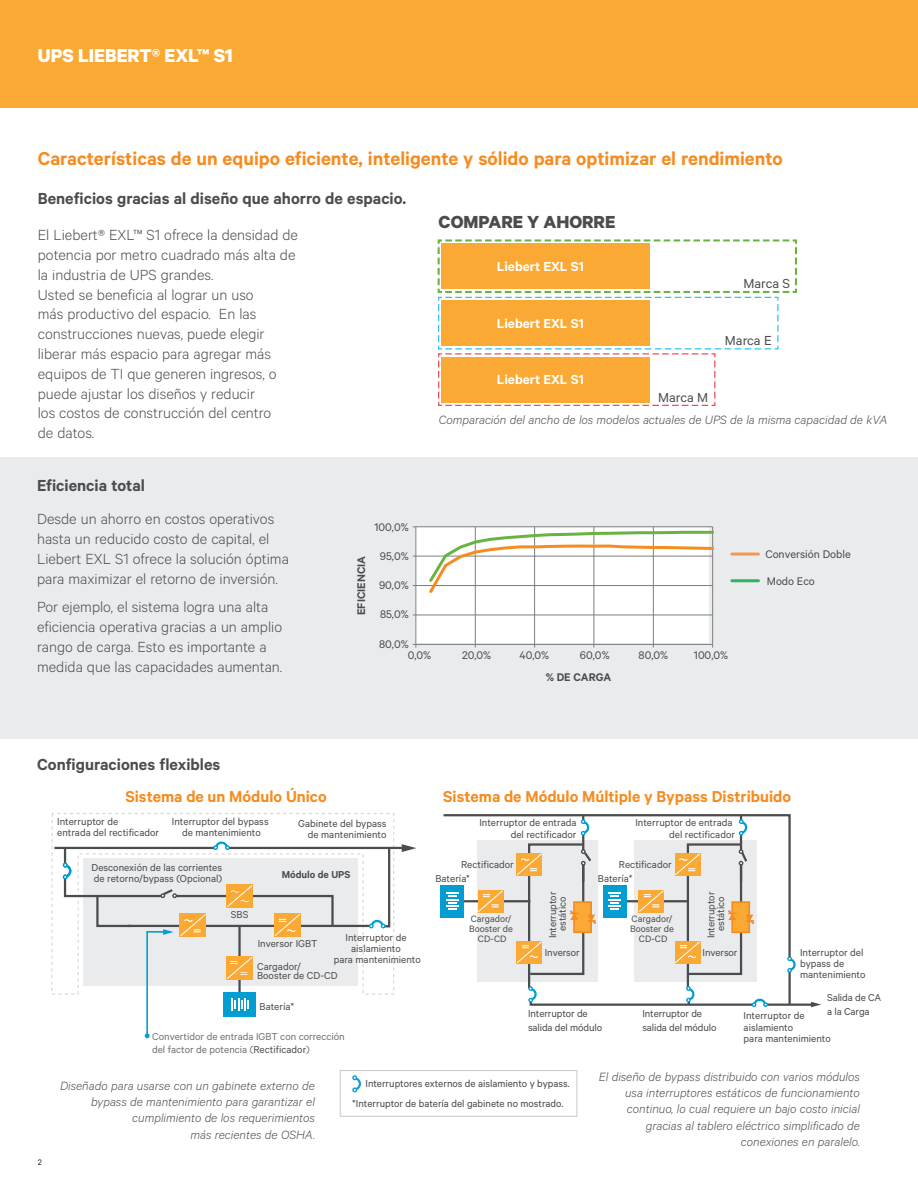
<style>
.page{position:relative;width:918px;height:1188px;background:#fff}
.page>*{position:absolute;margin:0;border:0;box-sizing:border-box;transform-origin:0 0}
.Vertiv_Orange_Main_H{font:600 21px "Calibre";color:#f68b1f}
.t1{font:700 21px "Calibre";color:#fff}
.t2{font:700 19.65px "Calibre";color:#4b4c4d}
.Vertiv_Heading{font:600 18px "Calibre";color:#4b4c4d}
.t3{font:600 17.7px "Calibre";color:#f68b1f}
.Vertiv_Body_Text{font:300 16.5px/19.8px "Calibre";color:#4b4c4d}
.t4{font:600 14.7px "Calibre";color:#fff}
.t5{font:14.7px "Calibre";color:#4b4c4d}
.Vertiv_Caption{font:italic 300 13.5px/16.2px "Calibre";color:#4b4c4d;text-align:right}
.t6{font:12.45px/26.7px "Calibre";color:#4b4c4d}
.t7{font:600 12.45px "Calibre";color:#4b4c4d}
.t8{font:11.25px/11.2px "Calibre";color:#4b4c4d}
.t9{font:11.25px/20.2px "Calibre";color:#45484c}
.t10{font:11.25px/13.5px "Calibre";color:#717275}
.t11{font:600 11.25px "Calibre";color:#4b4c4d}
.t12{font:10.5px/9.8px "Calibre";color:#4b4c4d;text-align:center}
.Page_Number_Left{font:9px "Calibre";color:#231f20}
.s1{color:#4b4c4d}
</style>
<div class="page">
<div style="left:0;top:0;width:918px;height:108px;background:#faaa34"></div>
<div style="left:0;top:458px;width:918px;height:281px;background:#eaebec"></div>
<div style="left:416px;top:527px;width:293px;height:116px;background:#fff"></div>
<svg style="left:437px;top:239px;width:360px;height:167px"></svg>
<div style="left:441px;top:243px;width:209px;height:46px;background:#faaa34"></div>
<div style="left:441px;top:300px;width:209px;height:46px;background:#faaa34"></div>
<div style="left:441px;top:357px;width:209px;height:45px;background:#faaa34"></div>
<hr style="left:416px;top:526px;width:297px;height:1px;background:#7b7e7f">
<hr style="left:416px;top:556px;width:297px;height:1px;background:#7b7e7f">
<hr style="left:416px;top:585px;width:297px;height:1px;background:#7b7e7f">
<hr style="left:416px;top:614px;width:297px;height:1px;background:#7b7e7f">
<hr style="left:712px;top:527px;width:1px;height:117px;background:#7b7e7f">
<hr style="left:653px;top:527px;width:1px;height:117px;background:#7b7e7f">
<hr style="left:593px;top:527px;width:1px;height:117px;background:#7b7e7f">
<hr style="left:534px;top:527px;width:1px;height:117px;background:#7b7e7f">
<hr style="left:475px;top:527px;width:1px;height:117px;background:#7b7e7f">
<hr style="left:415px;top:527px;width:1px;height:117px;background:#7b7e7f">
<hr style="left:416px;top:644px;width:297px;height:1px;background:#7b7e7f">
<svg style="left:427px;top:529px;width:287px;height:67px"></svg>
<hr style="left:732px;top:553px;width:26px;height:3px;background:#f79650">
<hr style="left:732px;top:579px;width:26px;height:3px;background:#2db460">
<hr style="left:788px;top:970px;width:3px;height:35px;background:#4b4c4d">
<div style="left:477px;top:840px;width:120px;height:142px;background:#eaebec"></div>
<hr style="left:528px;top:863px;width:2px;height:125px;background:#4b4c4d">
<hr style="left:766px;top:1004px;width:47px;height:2px;background:#4b4c4d">
<svg style="left:811px;top:1002px;width:10px;height:5px"></svg>
<div style="left:634px;top:840px;width:122px;height:142px;background:#eaebec"></div>
<hr style="left:687px;top:863px;width:2px;height:125px;background:#4b4c4d">
<svg style="left:441px;top:814px;width:350px;height:147px"></svg>
<hr style="left:613px;top:900px;width:75px;height:2px;background:#4b4c4d">
<svg style="left:787px;top:956px;width:9px;height:17px"></svg>
<svg style="left:528px;top:986px;width:240px;height:21px"></svg>
<div style="left:440px;top:885px;width:24px;height:32px;background:#029ed2"></div>
<svg style="left:446px;top:893px;width:12px;height:17px"></svg>
<div style="left:603px;top:885px;width:24px;height:32px;background:#029ed2"></div>
<svg style="left:609px;top:893px;width:12px;height:17px"></svg>
<svg style="left:516px;top:815px;width:82px;height:161px"></svg>
<svg style="left:477px;top:890px;width:27px;height:23px"></svg>
<svg style="left:674px;top:815px;width:82px;height:161px"></svg>
<svg style="left:638px;top:890px;width:27px;height:23px"></svg>
<svg style="left:51px;top:813px;width:344px;height:182px"></svg>
<hr style="left:54px;top:847px;width:163px;height:2px;background:#4b4c4d">
<hr style="left:227px;top:847px;width:177px;height:2px;background:#4b4c4d">
<svg style="left:402px;top:844px;width:14px;height:8px"></svg>
<hr style="left:128px;top:925px;width:242px;height:2px;background:#4b4c4d">
<hr style="left:175px;top:895px;width:61px;height:2px;background:#4b4c4d">
<hr style="left:238px;top:926px;width:3px;height:34px;background:#4b4c4d">
<svg style="left:213px;top:840px;width:17px;height:10px"></svg>
<svg style="left:369px;top:846px;width:22px;height:83px"></svg>
<div style="left:223px;top:992px;width:33px;height:24px;background:#029ed2"></div>
<svg style="left:231px;top:998px;width:18px;height:12px"></svg>
<svg style="left:226px;top:884px;width:109px;height:53px;background:#e1d1b9"></svg>
<svg style="left:62px;top:849px;width:144px;height:189px"></svg>
<svg style="left:226px;top:956px;width:27px;height:24px"></svg>
<div style="left:340px;top:1070px;width:237px;height:47px;border:1px solid #c5caca"></div>
<svg style="left:352px;top:1075px;width:9px;height:17px"></svg>
<p class="t1" style="left:38px;top:43px;width:197px">UPS LIEBERT® EXL™ S1</p>
<p class="Vertiv_Orange_Main_H" style="left:38px;top:146px;width:746px">Características de un equipo eficiente, inteligente y sólido para optimizar el rendimiento</p>
<p class="Vertiv_Heading" style="left:38px;top:188px;width:370px">Beneficios gracias al diseño que ahorro de espacio.</p>
<p class="Vertiv_Body_Text" style="left:38px;top:224px;width:262px">El Liebert® EXL™ S1 ofrece la densidad de potencia por metro cuadrado más alta de la industria de UPS grandes.<br>Usted se beneficia al lograr un uso<br>más productivo del espacio. En las construcciones nuevas, puede elegir liberar más espacio para agregar más equipos de TI que generen ingresos, o puede ajustar los diseños y reducir<br>los costos de construcción del centro<br>de datos.</p>
<p class="Vertiv_Heading" style="left:37px;top:475px;width:109px">Eficiencia total</p>
<p class="Vertiv_Body_Text" style="left:37px;top:508px;width:253px">Desde un ahorro en costos operativos hasta un reducido costo de capital, el Liebert EXL S1 ofrece la solución óptima para maximizar el retorno de inversión.</p>
<p class="Vertiv_Body_Text" style="left:37px;top:597px;width:247px">Por ejemplo, el sistema logra una alta eficiencia operativa gracias a un amplio rango de carga. Esto es importante a medida que las capacidades aumentan.</p>
<p class="Vertiv_Heading" style="left:37px;top:753px;width:185px">Configuraciones flexibles</p>
<p class="t3" style="left:125px;top:786px;width:203px">Sistema de un Módulo Único</p>
<p class="t2" style="left:439px;top:210px;width:178px">COMPARE Y AHORRE</p>
<p class="t4" style="left:497px;top:257px;width:88px">Liebert EXL S1</p>
<p class="t4" style="left:497px;top:314px;width:88px">Liebert EXL S1</p>
<p class="t4" style="left:497px;top:371px;width:88px">Liebert EXL S1</p>
<p class="t5" style="left:744px;top:275px;width:48px">Marca S</p>
<p class="t5" style="left:725px;top:332px;width:48px">Marca E</p>
<p class="t5" style="left:658px;top:389px;width:52px">Marca M</p>
<p class="Vertiv_Caption" style="left:439px;top:411px;width:450px">Comparación del ancho de los modelos actuales de UPS de la misma capacidad de kVA</p>
<p class="t7" style="left:354px;top:615px;width:60px;rotate:-90deg">EFICIENCIA</p>
<p class="t6" style="left:374px;top:513px;width:36px">100,0%</p>
<p class="t6" style="left:380px;top:542px;width:30px">95,0%</p>
<p class="t6" style="left:379px;top:571px;width:31px">90,0%</p>
<p class="t6" style="left:380px;top:600px;width:30px">85,0%</p>
<p class="t6" style="left:379px;top:631px;width:31px">80,0%</p>
<p class="t6" style="left:408px;top:642px;width:25px">0,0%</p>
<p class="t6" style="left:462px;top:642px;width:31px">20,0%</p>
<p class="t6" style="left:519px;top:642px;width:31px">40,0%</p>
<p class="t6" style="left:580px;top:642px;width:31px">60,0%</p>
<p class="t6" style="left:639px;top:642px;width:31px">80,0%</p>
<p class="t6" style="left:694px;top:642px;width:36px">100,0%</p>
<p class="t7" style="left:546px;top:669px;width:67px">% DE CARGA</p>
<p class="t6" style="left:765px;top:540px;width:87px">Conversión Doble<br>Modo Eco</p>
<p class="t3" style="left:443px;top:786px;width:349px">Sistema de Módulo Múltiple y Bypass Distribuido</p>
<p class="t8" style="left:57px;top:815px;width:103px">Interruptor de<br>entrada del rectificador</p>
<p class="t8" style="left:479px;top:817px;width:99px;text-align:right">Interruptor de entrada del rectificador</p>
<p class="t8" style="left:635px;top:817px;width:101px;text-align:right">Interruptor de entrada del rectificador</p>
<p class="t8" style="left:172px;top:815px;width:98px;text-align:center">Interruptor del bypass de mantenimiento</p>
<p class="t8" style="left:298px;top:817px;width:90px;text-align:right">Gabinete del bypass de mantenimiento</p>
<p class="t8" style="left:92px;top:862px;width:132px">Desconexión de las corrientes de retorno/bypass (Opcional)</p>
<p class="t11" style="left:282px;top:867px;width:70px">Módulo de UPS</p>
<p class="t8" style="left:231px;top:909px;width:19px">SBS</p>
<p class="t8" style="left:334px;top:931px;width:89px;text-align:center">Interruptor de aislamiento<br>para mantenimiento</p>
<p class="t8" style="left:258px;top:937px;width:61px">Inversor IGBT</p>
<p class="t8" style="left:257px;top:961px;width:82px;line-height:9.8px">Cargador/<br>Booster de CD-CD</p>
<p class="t8" style="left:260px;top:1000px;width:36px">Batería*</p>
<p class="t10" style="left:152px;top:1029px;width:194px">Convertidor de entrada IGBT con corrección del factor de potencia (<span class="s1">Rectificador</span>)</p>
<p class="t8" style="left:461px;top:858px;width:54px">Rectificador</p>
<p class="t8" style="left:619px;top:858px;width:54px">Rectificador</p>
<p class="t8" style="left:435px;top:873px;width:36px">Batería*</p>
<p class="t8" style="left:598px;top:873px;width:36px">Batería*</p>
<p class="t8" style="left:547px;top:938px;width:48px;line-height:9.8px;text-align:center;rotate:-90deg">Interruptor estático</p>
<p class="t8" style="left:706px;top:938px;width:48px;line-height:9.8px;text-align:center;rotate:-90deg">Interruptor estático</p>
<p class="t12" style="left:469px;top:914px;width:45px">Cargador/<br>Booster de<br>CD-CD</p>
<p class="t12" style="left:630px;top:914px;width:45px">Cargador/<br>Booster de<br>CD-CD</p>
<p class="t8" style="left:545px;top:946px;width:36px">Inversor</p>
<p class="t8" style="left:703px;top:946px;width:36px">Inversor</p>
<p class="t8" style="left:800px;top:946px;width:67px">Interruptor del bypass de mantenimiento</p>
<p class="t8" style="left:528px;top:1007px;width:76px;line-height:13.5px">Interruptor de salida del módulo</p>
<p class="t8" style="left:642px;top:1007px;width:76px;line-height:13.5px">Interruptor de salida del módulo</p>
<p class="t8" style="left:827px;top:990px;width:56px;line-height:13.5px">Salida de CA a la Carga</p>
<p class="t8" style="left:744px;top:1010px;width:89px">Interruptor de aislamiento<br>para mantenimiento</p>
<p class="Page_Number_Left" style="left:38px;top:1157px;width:6px">2</p>
<p class="Vertiv_Caption" style="left:60px;top:1077px;width:256px">Diseñado para usarse con un gabinete externo de bypass de mantenimiento para garantizar el cumplimiento de los requerimientos<br>más recientes de OSHA.</p>
<p class="Vertiv_Caption" style="left:599px;top:1068px;width:263px">El diseño de bypass distribuido con varios módulos usa interruptores estáticos de funcionamiento continuo, lo cual requiere un bajo costo inicial gracias al tablero eléctrico simplificado de conexiones en paralelo.</p>
<p class="t9" style="left:352px;top:1073px;width:219px;text-indent:13px">Interruptores externos de aislamiento y bypass. *Interruptor de batería del gabinete no mostrado.</p>
</div>
